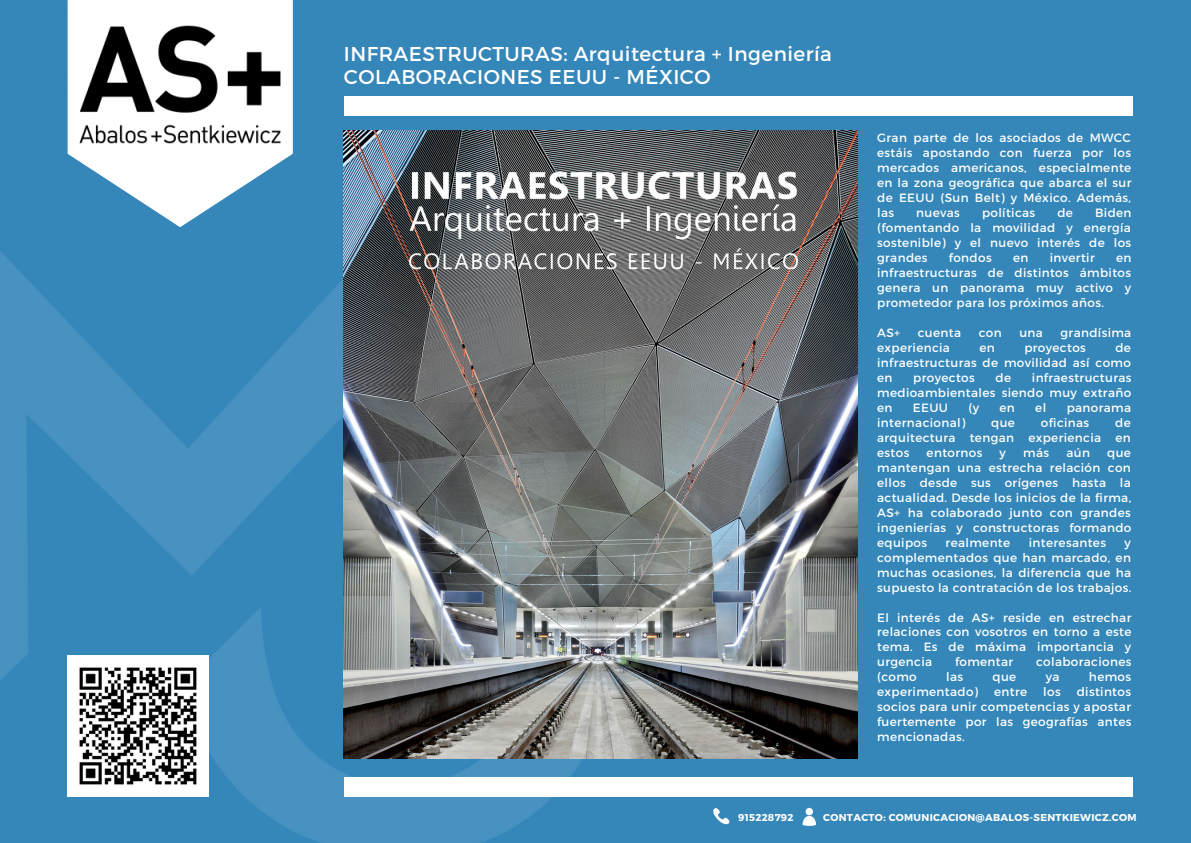
<style>
.page{position:relative;width:1191px;height:843px;background:#fff}
.page>*{position:absolute;margin:0;border:0;box-sizing:border-box;transform-origin:0 0}
.t1{font:20px "Montserrat";letter-spacing:.025em;color:#fff}
.t2{font:12px/15px "Montserrat";letter-spacing:.03em;color:#fff;text-align:justify}
.t3{font:700 10px "Montserrat";letter-spacing:.03em;color:#fff}
</style>
<div class="page">
<div style="left:0;top:0;width:1190px;height:842px;background:#3587ba"></div>
<img style="left:0;top:184px;width:613px;height:658px">
<div style="left:344px;top:777px;width:788px;height:19px;background:#fff"></div>
<div style="left:344px;top:96px;width:788px;height:20px;background:#fff"></div>
<svg style="left:68px;top:0;width:225px;height:227px;fill:#fff"></svg>
<svg style="left:802px;top:807px;width:14px;height:18px"></svg>
<img style="left:67px;top:9px;width:226px;height:151px">
<img style="left:68px;top:655px;width:140px;height:141px">
<svg style="left:713px;top:808px;width:16px;height:17px"></svg>
<img style="left:344px;top:131px;width:513px;height:627px">
<p class="t1" style="left:344px;top:40px;width:489px">INFRAESTRUCTURAS: Arquitectura + Ingeniería</p>
<p class="t1" style="left:344px;top:64px;width:368px">COLABORACIONES EEUU - MÉXICO</p>
<p class="t2" style="left:877px;top:130px;width:256px">Gran parte de los asociados de MWCC estáis apostando con fuerza por los mercados americanos, especialmente en la zona geográfica que abarca el sur de EEUU (Sun Belt) y México. Además, las</p>
<p class="t2" style="left:916px;top:205px;width:45px">nuevas</p>
<p class="t2" style="left:981px;top:205px;width:55px">políticas</p>
<p class="t2" style="left:1057px;top:205px;width:17px">de</p>
<p class="t2" style="left:877px;top:205px;width:256px;text-indent:218px">Biden (fomentando la movilidad y energía sostenible) y el nuevo interés de los grandes</p>
<p class="t2" style="left:948px;top:249px;width:44px">fondos</p>
<p class="t2" style="left:1012px;top:249px;width:17px">en</p>
<p class="t2" style="left:1049px;top:249px;width:46px">invertir</p>
<p class="t2" style="left:877px;top:249px;width:256px;text-indent:239px">en infraestructuras de distintos ámbitos genera un panorama muy activo y prometedor para los próximos años.</p>
<p class="t2" style="left:877px;top:324px;width:24px">AS+</p>
<p class="t2" style="left:917px;top:324px;width:45px">cuenta</p>
<p class="t2" style="left:978px;top:324px;width:24px">con</p>
<p class="t2" style="left:1019px;top:324px;width:25px">una</p>
<p class="t2" style="left:1060px;top:324px;width:72px">grandísima</p>
<p class="t2" style="left:877px;top:339px;width:74px">experiencia</p>
<p class="t2" style="left:979px;top:339px;width:17px">en</p>
<p class="t2" style="left:1024px;top:339px;width:63px">proyectos</p>
<p class="t2" style="left:877px;top:339px;width:255px;text-indent:238px">de infraestructuras de movilidad así como en</p>
<p class="t2" style="left:877px;top:369px;width:256px;text-indent:155px">infraestructuras medioambientales siendo muy extraño en</p>
<p class="t2" style="left:913px;top:369px;width:63px">proyectos</p>
<p class="t2" style="left:995px;top:369px;width:17px">de</p>
<p class="t2" style="left:912px;top:399px;width:37px">EEUU</p>
<p class="t2" style="left:968px;top:399px;width:12px">(y</p>
<p class="t2" style="left:999px;top:399px;width:17px">en</p>
<p class="t2" style="left:1035px;top:399px;width:12px">el</p>
<p class="t2" style="left:1066px;top:399px;width:66px">panorama</p>
<p class="t2" style="left:877px;top:414px;width:89px">internacional)</p>
<p class="t2" style="left:991px;top:414px;width:25px">que</p>
<p class="t2" style="left:1040px;top:414px;width:50px">oficinas</p>
<p class="t2" style="left:877px;top:414px;width:255px;text-indent:238px">de arquitectura tengan experiencia en estos</p>
<p class="t2" style="left:926px;top:444px;width:57px">entornos</p>
<p class="t2" style="left:999px;top:444px;width:8px">y</p>
<p class="t2" style="left:1023px;top:444px;width:27px">más</p>
<p class="t2" style="left:1066px;top:444px;width:25px">aún</p>
<p class="t2" style="left:877px;top:444px;width:256px;text-indent:230px">que mantengan una estrecha relación con ellos desde sus orígenes hasta la actualidad. Desde los inicios de la firma, AS+ ha colaborado junto con grandes ingenierías y constructoras formando equipos</p>
<p class="t2" style="left:945px;top:534px;width:66px">realmente</p>
<p class="t2" style="left:1028px;top:534px;width:79px">interesantes</p>
<p class="t2" style="left:877px;top:534px;width:256px;text-indent:247px">y complementados que han marcado, en muchas ocasiones, la diferencia que ha supuesto la contratación de los trabajos.</p>
<p class="t2" style="left:877px;top:609px;width:256px">El interés de AS+ reside en estrechar relaciones con vosotros en torno a este tema. Es de máxima importancia y urgencia</p>
<p class="t2" style="left:954px;top:653px;width:60px">fomentar</p>
<p class="t2" style="left:1036px;top:653px;width:97px">colaboraciones</p>
<p class="t2" style="left:877px;top:668px;width:41px">(como</p>
<p class="t2" style="left:946px;top:668px;width:18px">las</p>
<p class="t2" style="left:992px;top:668px;width:25px">que</p>
<p class="t2" style="left:1045px;top:668px;width:15px">ya</p>
<p class="t2" style="left:1088px;top:668px;width:44px">hemos</p>
<p class="t2" style="left:877px;top:683px;width:102px">experimentado)</p>
<p class="t2" style="left:994px;top:683px;width:35px">entre</p>
<p class="t2" style="left:1043px;top:683px;width:19px">los</p>
<p class="t2" style="left:877px;top:683px;width:256px;text-indent:199px">distintos socios para unir competencias y apostar fuertemente por las geografías antes mencionadas.</p>
<p class="t3" style="left:738px;top:810px;width:57px">915228792</p>
<p class="t3" style="left:823px;top:810px;width:315px">CONTACTO: COMUNICACION@ABALOS-SENTKIEWICZ.COM</p>
</div>
